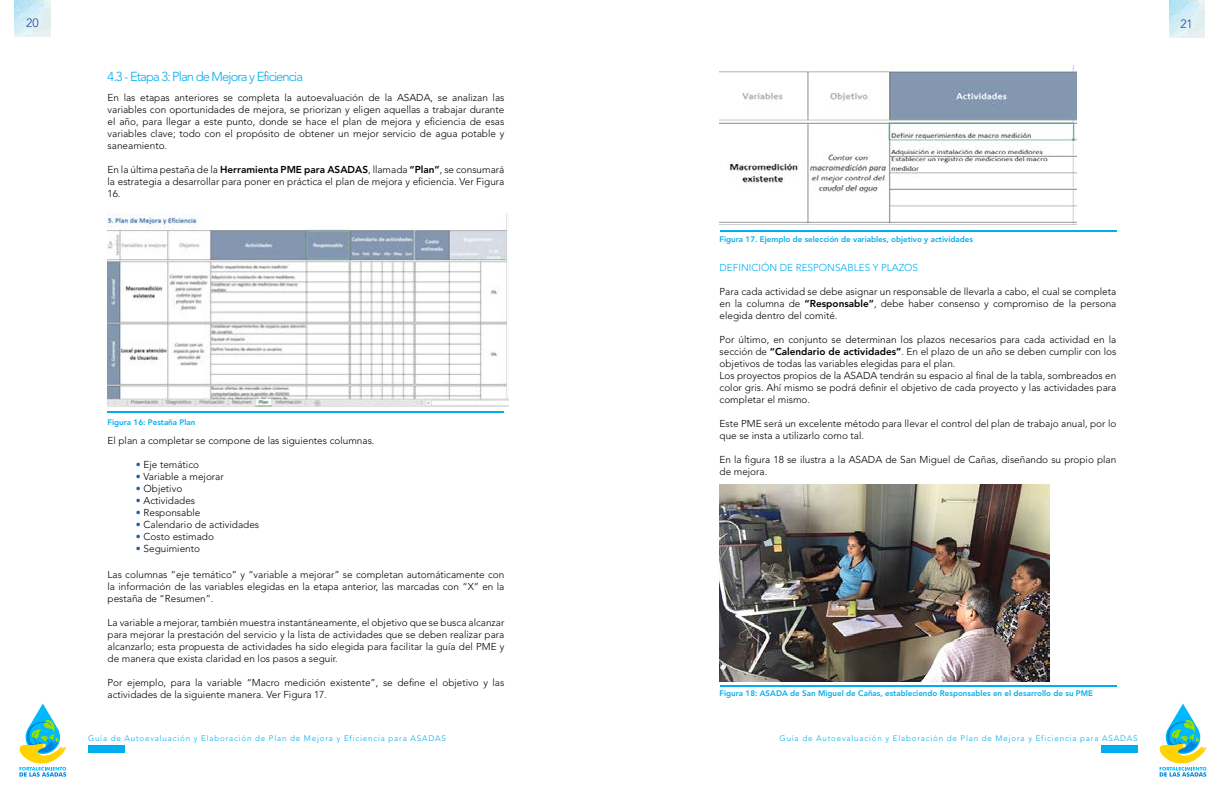
<style>
.page{position:relative;width:1224px;height:792px;background:#fff}
.page>*{position:absolute;margin:0;border:0;box-sizing:border-box;transform-origin:0 0}
.t1{font:300 13px "Avenir LT Std";letter-spacing:-.07em;color:#00aeef}
.t2{font:300 12px "Avenir LT Std";color:#24408f}
.t3{font:300 10px/12px "Avenir LT Std";color:#000;text-align:justify}
.t4{font:300 10px "Avenir LT Std";color:#00aeef}
.t5{font:800 8px "Avenir LT Std";color:#00aeef}
.t6{font:300 8px "Avenir LT Std";letter-spacing:.1em;color:#00aeef}
.s1{font-weight:800}
.s2{font-weight:900;color:#245aa3}
</style>
<div class="page">
<svg style="left:15px;top:0;width:35px;height:36px"></svg>
<svg style="left:1169px;top:0;width:36px;height:37px"></svg>
<div style="left:88px;top:745px;width:37px;height:7px;background:#00aeef"></div>
<div style="left:1101px;top:745px;width:36px;height:7px;background:#00aeef"></div>
<svg style="left:19px;top:704px;width:48px;height:73px"></svg>
<svg style="left:1159px;top:704px;width:48px;height:73px"></svg>
<img style="left:108px;top:213px;width:401px;height:193px">
<img style="left:720px;top:65px;width:357px;height:160px">
<img style="left:720px;top:485px;width:330px;height:196px">
<hr style="left:108px;top:412px;width:396px;height:1px;background:#00aeef">
<hr style="left:720px;top:230px;width:396px;height:1px;background:#00aeef">
<hr style="left:720px;top:685px;width:396px;height:2px;background:#00aeef">
<p class="t2" style="left:26px;top:16px;width:14px">20</p>
<p class="t2" style="left:1180px;top:17px;width:14px">21</p>
<h1 class="t1" style="left:108px;top:69px;width:197px">4.3 - Etapa 3: Plan de Mejora y Eficiencia</h1>
<p class="t3" style="left:108px;top:92px;width:398px">En las etapas anteriores se completa la autoevaluación de la ASADA, se analizan las variables con oportunidades de mejora, se priorizan y eligen aquellas a trabajar durante el año, para llegar a este punto, donde se hace el plan de mejora y eficiencia de esas variables clave; todo con el propósito de obtener un mejor servicio de agua potable y saneamiento.</p>
<p class="t3" style="left:108px;top:164px;width:398px">En la última pestaña de la <span class="s1">Herramienta PME para ASADAS</span>, llamada <span class="s1">“Plan”</span>, se consumará la estrategia a desarrollar para poner en práctica el plan de mejora y eficiencia. Ver Figura 16.</p>
<p class="t5" style="left:108px;top:417px;width:89px">Figura 16: Pestaña Plan</p>
<p class="t3" style="left:108px;top:434px;width:268px">El plan a completar se compone de las siguientes columnas.</p>
<p class="t3" style="left:136px;top:458px;width:65px"><span class="s2">•</span> Eje temático</p>
<p class="t3" style="left:136px;top:470px;width:89px"><span class="s2">•</span> Variable a mejorar</p>
<p class="t3" style="left:136px;top:482px;width:48px"><span class="s2">•</span> Objetivo</p>
<p class="t3" style="left:136px;top:494px;width:61px"><span class="s2">•</span> Actividades</p>
<p class="t3" style="left:136px;top:506px;width:66px"><span class="s2">•</span> Responsable</p>
<p class="t3" style="left:136px;top:518px;width:125px"><span class="s2">•</span> Calendario de actividades</p>
<p class="t3" style="left:136px;top:530px;width:80px"><span class="s2">•</span> Costo estimado</p>
<p class="t3" style="left:136px;top:542px;width:66px"><span class="s2">•</span> Seguimiento</p>
<p class="t3" style="left:108px;top:569px;width:398px">Las columnas “eje temático” y “variable a mejorar” se completan automáticamente con la información de las variables elegidas en la etapa anterior, las marcadas con “X” en la pestaña de “Resumen”.</p>
<p class="t3" style="left:108px;top:617px;width:398px">La variable a mejorar, también muestra instantáneamente, el objetivo que se busca alcanzar para mejorar la prestación del servicio y la lista de actividades que se deben realizar para alcanzarlo; esta propuesta de actividades ha sido elegida para facilitar la guía del PME y de manera que exista claridad en los pasos a seguir.</p>
<p class="t3" style="left:108px;top:677px;width:398px">Por ejemplo, para la variable “Macro medición existente”, se define el objetivo y las actividades de la siguiente manera. Ver Figura 17.</p>
<p class="t5" style="left:720px;top:234px;width:255px">Figura 17. Ejemplo de selección de variables, objetivo y actividades</p>
<p class="t4" style="left:720px;top:262px;width:200px">DEFINICIÓN DE RESPONSABLES Y PLAZOS</p>
<p class="t3" style="left:720px;top:286px;width:398px">Para cada actividad se debe asignar un responsable de llevarla a cabo, el cual se completa en la columna de <span class="s1">“Responsable”</span>, debe haber consenso y compromiso de la persona elegida dentro del comité.</p>
<p class="t3" style="left:720px;top:334px;width:398px;text-align:left">Por último, en conjunto se determinan los plazos necesarios para cada actividad en la sección de <span class="s1">“Calendario de actividades”</span>. En el plazo de un año se deben cumplir con los objetivos de todas las variables elegidas para el plan.<br>Los proyectos propios de la ASADA tendrán su espacio al final de la tabla, sombreados en color gris. Ahí mismo se podrá definir el objetivo de cada proyecto y las actividades para completar el mismo.</p>
<p class="t3" style="left:720px;top:418px;width:398px">Este PME será un excelente método para llevar el control del plan de trabajo anual, por lo que se insta a utilizarlo como tal.</p>
<p class="t3" style="left:720px;top:454px;width:398px">En la figura 18 se ilustra a la ASADA de San Miguel de Cañas, diseñando su propio plan de mejora.</p>
<p class="t5" style="left:720px;top:689px;width:375px">Figura 18: ASADA de San Miguel de Cañas, estableciendo Responsables en el desarrollo de su PME</p>
<p class="t6" style="left:88px;top:733px;width:359px">Guía de Autoevaluación y Elaboración de Plan de Mejora y Eficiencia para ASADAS</p>
<p class="t6" style="left:780px;top:733px;width:359px">Guía de Autoevaluación y Elaboración de Plan de Mejora y Eficiencia para ASADAS</p>
</div>
